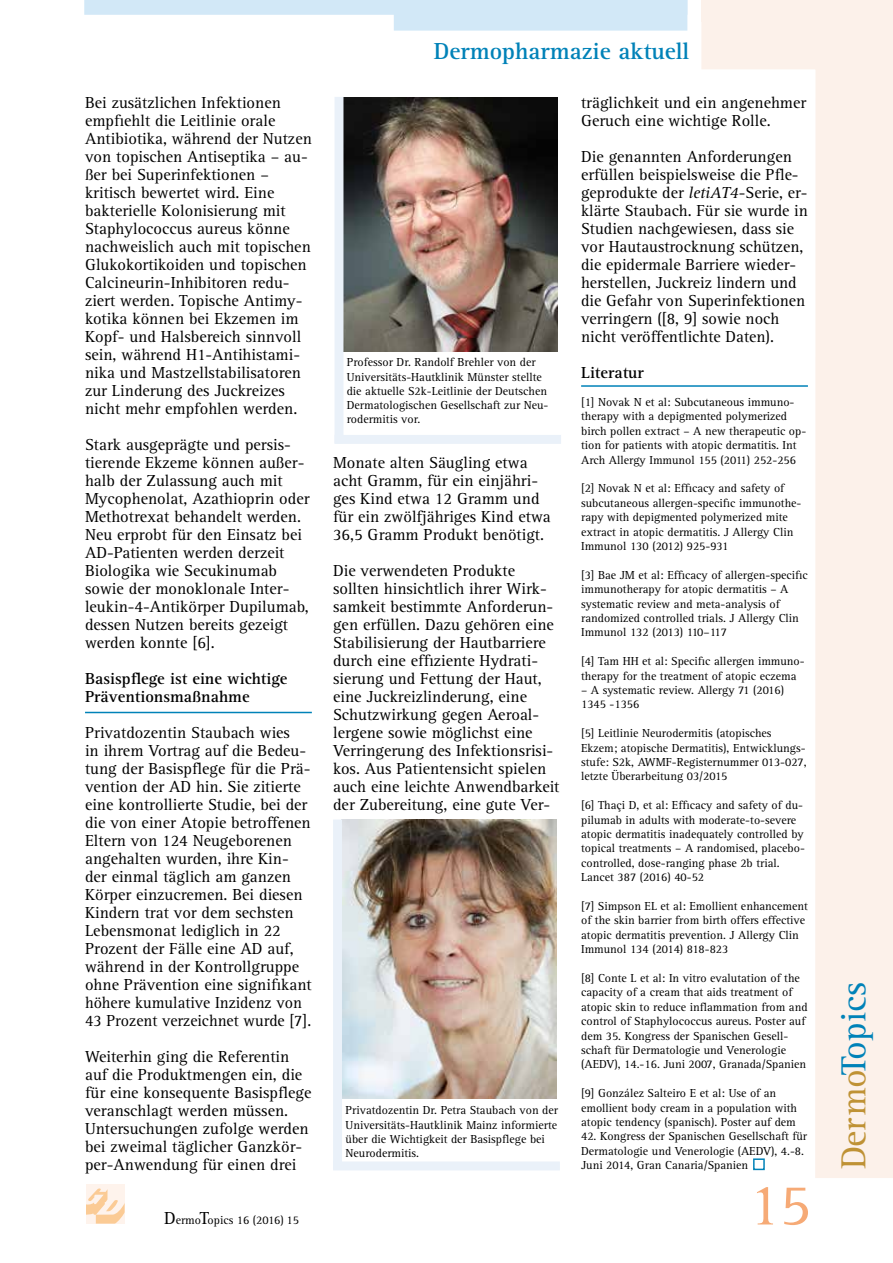
<style>
.page{position:relative;width:893px;height:1263px;background:#fff}
.page>*{position:absolute;margin:0;border:0;box-sizing:border-box;transform-origin:0 0}
.t1{font:60px "Agfa Rotis Serif";color:#f6aa76}
.t2{font:36px "Agfa Rotis Serif";color:#0082b8}
.t3{font:700 24px "Agfa Rotis Serif";color:#0082b8}
.t4{font:16.5px/18px "Agfa Rotis Serif";color:#000}
.t5{font:700 16.5px/18px "Agfa Rotis Serif";color:#000}
.t6{font:12px/14.4px "Agfa Rotis Serif";color:#000}
.s1{font-size:18px}
.s2{font-style:italic}
.s3{color:#bf9235}
</style>
<div class="page">
<svg style="left:701px;top:21px;width:192px;height:1157px"></svg>
<svg style="left:84px;top:0;width:603px;height:31px"></svg>
<div style="left:701px;top:0;width:192px;height:21px;background:#fcf1ea"></div>
<div style="left:86px;top:1184px;width:39px;height:40px;background:#fef3ec"></div>
<svg style="left:86px;top:1188px;width:39px;height:35px"></svg>
<hr style="left:581px;top:385px;width:227px;height:2px;background:#0082b8">
<hr style="left:85px;top:712px;width:227px;height:1px;background:#0082b8">
<img style="left:343px;top:98px;width:215px;height:254px">
<div style="left:335px;top:97px;width:8px;height:346px;background:#eaf1f9"></div>
<div style="left:335px;top:435px;width:226px;height:9px;background:#eaf1f9"></div>
<img style="left:342px;top:819px;width:215px;height:279px">
<div style="left:333px;top:819px;width:9px;height:350px;background:#eaf1f9"></div>
<div style="left:333px;top:1161px;width:227px;height:9px;background:#eaf1f9"></div>
<div style="left:753px;top:1158px;width:12px;height:12px;border:2px solid #0082b8"></div>
<p class="t4" style="left:85px;top:94px;width:228px">Bei zusätzlichen Infektionen empfiehlt die Leitlinie orale<br>Antibiotika, während der Nutzen von topischen Antiseptika – au&shy;ßer bei Superinfektionen – kritisch bewertet wird. Eine bakterielle Kolonisierung mit<br>Staphylococcus aureus könne nachweislich auch mit topischen<br>Glukokortikoiden und topischen<br>Calcineurin-Inhibitoren redu&shy;ziert werden. Topische Antimy&shy;kotika können bei Ekzemen im<br>Kopf- und Halsbereich sinnvoll sein, während H1-Antihistami&shy;nika und Mastzellstabilisatoren zur Linderung des Juckreizes nicht mehr empfohlen werden.</p>
<p class="t4" style="left:85px;top:436px;width:226px">Stark ausgeprägte und persis&shy;tierende Ekzeme können außer&shy;halb der Zulassung auch mit<br>Mycophenolat, Azathioprin oder<br>Methotrexat behandelt werden.<br>Neu erprobt für den Einsatz bei<br>AD-Patienten werden derzeit<br>Biologika wie Secukinumab sowie der monoklonale Inter&shy;leukin-4-Antikörper Dupilumab, dessen Nutzen bereits gezeigt werden konnte [6].</p>
<p class="t5" style="left:85px;top:670px;width:204px">Basispflege ist eine wichtige<br>Präventionsmaßnahme</p>
<p class="t4" style="left:85px;top:724px;width:228px">Privatdozentin Staubach wies<br>in ihrem Vortrag auf die Bedeu&shy;tung der Basispflege für die Prä&shy;vention der AD hin. Sie zitierte eine kontrollierte Studie, bei der die von einer Atopie betroffenen<br>Eltern von 124 Neugeborenen angehalten wurden, ihre Kin&shy;der einmal täglich am ganzen<br>Körper einzucremen. Bei diesen<br>Kindern trat vor dem sechsten<br>Lebensmonat lediglich in 22<br>Prozent der Fälle eine AD auf, während in der Kontrollgruppe ohne Prävention eine signifikant höhere kumulative Inzidenz von<br>43 Prozent verzeichnet wurde [7].</p>
<p class="t4" style="left:85px;top:1048px;width:228px">Weiterhin ging die Referentin auf die Produktmengen ein, die für eine konsequente Basispflege veranschlagt werden müssen.<br>Untersuchungen zufolge werden bei zweimal täglicher Ganzkör&shy;per-Anwendung für einen drei</p>
<p class="t6" style="left:164px;top:1213px;width:136px"><span class="s1">D</span>ermo<span class="s1">T</span>opics 16 (2016) 15</p>
<h3 class="t3" style="left:434px;top:37px;width:257px">Dermopharmazie aktuell</h3>
<p class="t6" style="left:347px;top:356px;width:203px">Professor Dr. Randolf Brehler von der Universitäts-Hautklinik Münster stellte die aktuelle S2k-Leitlinie der Deutschen Dermatologischen Gesellschaft zur Neu&shy;rodermitis vor.</p>
<p class="t4" style="left:333px;top:454px;width:219px">Monate alten Säugling etwa acht Gramm, für ein einjähri&shy;ges Kind etwa 12 Gramm und für ein zwölfjähriges Kind etwa<br>36,5 Gramm Produkt benötigt.</p>
<p class="t4" style="left:333px;top:562px;width:228px">Die verwendeten Produkte sollten hinsichtlich ihrer Wirk&shy;samkeit bestimmte Anforderun&shy;gen erfüllen. Dazu gehören eine<br>Stabilisierung der Hautbarriere durch eine effiziente Hydrati&shy;sierung und Fettung der Haut, eine Juckreizlinderung, eine<br>Schutzwirkung gegen Aeroal&shy;lergene sowie möglichst eine<br>Verringerung des Infektionsrisi&shy;kos. Aus Patientensicht spielen auch eine leichte Anwendbarkeit der Zubereitung, eine gute Ver-</p>
<p class="t6" style="left:346px;top:1103px;width:214px">Privatdozentin Dr. Petra Staubach von der Universitäts-Hautklinik Mainz informierte über die Wichtigkeit der Basispflege bei Neurodermitis.</p>
<p class="t4" style="left:581px;top:94px;width:227px">träglichkeit und ein angenehmer<br>Geruch eine wichtige Rolle.</p>
<p class="t4" style="left:581px;top:148px;width:228px">Die genannten Anforderungen erfüllen beispielsweise die Pfle&shy;geprodukte der <span class="s2">letiAT4</span>-Serie, er&shy;klärte Staubach. Für sie wurde in<br>Studien nachgewiesen, dass sie vor Hautaustrocknung schützen, die epidermale Barriere wieder&shy;herstellen, Juckreiz lindern und die Gefahr von Superinfektionen verringern ([8, 9] sowie noch nicht veröffentlichte Daten).</p>
<p class="t5" style="left:581px;top:364px;width:64px">Literatur</p>
<p class="t6" style="left:581px;top:395px;width:227px">[1] Novak N et al: Subcutaneous immuno&shy;therapy with a depigmented polymerized birch pollen extract – A new therapeutic op&shy;tion for patients with atopic dermatitis. Int Arch Allergy Immunol 155 (2011) 252-256</p>
<p class="t6" style="left:581px;top:481px;width:222px">[2] Novak N et al: Efficacy and safety of subcutaneous allergen-specific immunothe&shy;rapy with depigmented polymerized mite extract in atopic dermatitis. J Allergy Clin Immunol 130 (2012) 925-931</p>
<p class="t6" style="left:581px;top:568px;width:228px">[3] Bae JM et al: Efficacy of allergen-specific immunotherapy for atopic dermatitis – A systematic review and meta-analysis of randomized controlled trials. J Allergy Clin Immunol 132 (2013) 110–117</p>
<p class="t6" style="left:581px;top:654px;width:225px">[4] Tam HH et al: Specific allergen immuno&shy;therapy for the treatment of atopic eczema</p>
<p class="t6" style="left:581px;top:683px;width:204px">– A systematic review. Allergy 71 (2016)<br>1345 -1356</p>
<p class="t6" style="left:581px;top:726px;width:227px">[5] Leitlinie Neurodermitis (atopisches Ekzem; atopische Dermatitis), Entwicklungs&shy;stufe: S2k, AWMF-Registernummer 013-027, letzte Überarbeitung 03/2015</p>
<p class="t6" style="left:581px;top:798px;width:225px">[6] Thaçi D, et al: Efficacy and safety of du&shy;pilumab in adults with moderate-to-severe atopic dermatitis inadequately controlled by topical treatments – A randomised, placebo&shy;controlled, dose-ranging phase 2b trial.<br>Lancet 387 (2016) 40-52</p>
<p class="t6" style="left:581px;top:899px;width:228px">[7] Simpson EL et al: Emollient enhancement of the skin barrier from birth offers effective atopic dermatitis prevention. J Allergy Clin Immunol 134 (2014) 818-823</p>
<p class="t6" style="left:581px;top:971px;width:228px">[8] Conte L et al: In vitro evalutation of the capacity of a cream that aids treatment of atopic skin to reduce inflammation from and control of Staphylococcus aureus. Poster auf dem 35. Kongress der Spanischen Gesell&shy;schaft für Dermatologie und Venerologie (AEDV), 14.-16. Juni 2007, Granada/Spanien</p>
<p class="t6" style="left:581px;top:1086px;width:217px">[9] González Salteiro E et al: Use of an emollient body cream in a population with atopic tendency (spanisch). Poster auf dem</p>
<p class="t6" style="left:581px;top:1129px;width:228px">42. Kongress der Spanischen Gesellschaft für<br>Dermatologie und Venerologie (AEDV), 4.-8.<br>Juni 2014, Gran Canaria/Spanien</p>
<h1 class="t1" style="left:748px;top:1170px;width:64px">15</h1>
<h2 class="t2" style="left:833px;top:1169px;width:188px;rotate:-90deg"><span class="s3">Dermo</span>Topics</h2>
</div>
